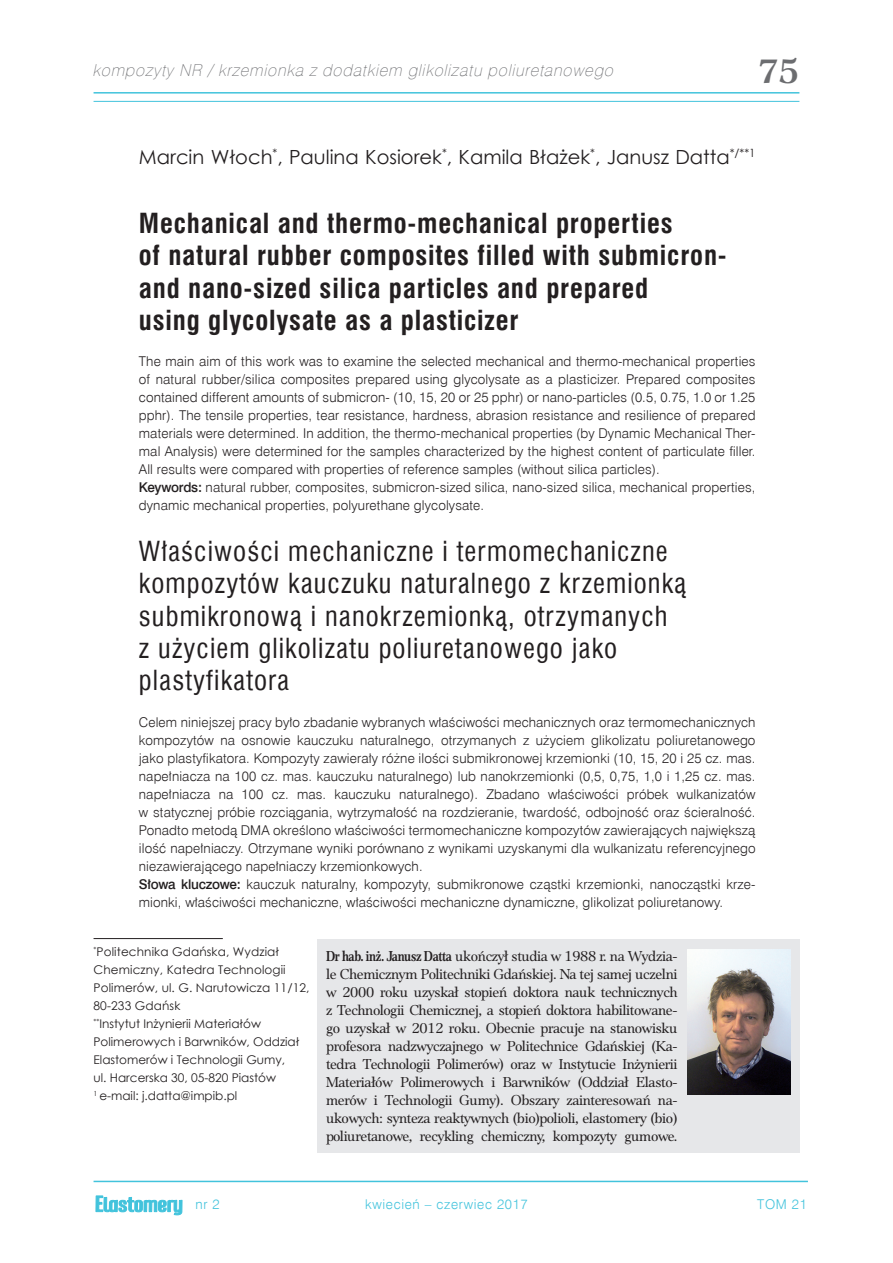
<style>
.page{position:relative;width:893px;height:1263px;background:#fff}
.page>*{position:absolute;margin:0;border:0;box-sizing:border-box;transform-origin:0 0}
.t1{font:700 36px "Platea EFN";color:#6c6d70}
.t2{font:27px/32.4px "Swis 721 Cn EU";letter-spacing:.04em;color:#231f20}
.t3{font:700 27px/32.4px "Swis 721 Cn EU";letter-spacing:.03em;color:#231f20}
.t4{font:19.5px "Century Gothic";color:#231f20}
.t5{font:italic 16.5px "Swis 721 Th EU";color:#6c6d70}
.t6{font:15px/18px "Platea EFN";letter-spacing:-.02em;color:#231f20;text-align:justify}
.t7{font:13.5px/18px "Swis 721 Lt EU";letter-spacing:.01em;color:#231f20}
.t8{font:13.5px "Swis 721 Lt EU";letter-spacing:.05em;color:#42c3dc}
.t9{font:12px/18px "Century Gothic";color:#231f20}
.s1{font-family:"Swis 721 Md EU"}
.s2{font-family:"Platea Cnd EFN";font-weight:700}
</style>
<div class="page">
<hr style="left:94px;top:92px;width:705px;height:2px;background:#42c3dc">
<hr style="left:94px;top:101px;width:705px;height:1px;background:#42c3dc">
<svg style="left:95px;top:1195px;width:88px;height:21px"></svg>
<hr style="left:94px;top:1181px;width:714px;height:1px;background:#42c3dc">
<hr style="left:94px;top:938px;width:129px;height:1px;background:#231f20">
<div style="left:317px;top:939px;width:482px;height:213px;background:#e6e7e9"></div>
<img style="left:687px;top:950px;width:103px;height:145px">
<p class="t5" style="left:92px;top:60px;width:526px">kompozyty NR / krzemionka z dodatkiem glikolizatu poliuretanowego</p>
<h1 class="t1" style="left:758px;top:50px;width:43px">75</h1>
<h3 class="t4" style="left:139px;top:143px;width:618px">Marcin Włoch<sup>*</sup>, Paulina Kosiorek<sup>*</sup>, Kamila Błażek<sup>*</sup>, Janusz Datta<sup>*/**1</sup></h3>
<h2 class="t3" style="left:139px;top:208px;width:589px">Mechanical and thermo-mechanical properties<br>of natural rubber composites filled with submicron&shy;and nano-sized silica particles and prepared<br>using glycolysate as a plasticizer</h2>
<p class="t7" style="left:139px;top:353px;width:618px">The main aim of this work was to examine the selected mechanical and thermo-mechanical properties of natural rubber/silica composites prepared using glycolysate as a plasticizer. Prepared composites contained different amounts of submicron- (10, 15, 20 or 25 pphr) or nano-particles (0.5, 0.75, 1.0 or 1.25 pphr). The tensile properties, tear resistance, hardness, abrasion resistance and resilience of prepared materials were determined. In addition, the thermo-mechanical properties (by Dynamic Mechanical Ther&shy;mal Analysis) were determined for the samples characterized by the highest content of particulate filler.<br>All results were compared with properties of reference samples (without silica particles).<br><span class="s1">Keywords:</span> natural rubber, composites, submicron-sized silica, nano-sized silica, mechanical properties, dynamic mechanical properties, polyurethane glycolysate.</p>
<h2 class="t2" style="left:139px;top:535px;width:549px">Właściwości mechaniczne i termomechaniczne kompozytów kauczuku naturalnego z krzemionką submikronową i nanokrzemionką, otrzymanych<br>z użyciem glikolizatu poliuretanowego jako plastyfikatora</h2>
<p class="t7" style="left:139px;top:713px;width:618px">Celem niniejszej pracy było zbadanie wybranych właściwości mechanicznych oraz termomechanicznych kompozytów na osnowie kauczuku naturalnego, otrzymanych z użyciem glikolizatu poliuretanowego jako plastyfikatora. Kompozyty zawierały różne ilości submikronowej krzemionki (10, 15, 20 i 25 cz. mas. napełniacza na 100 cz. mas. kauczuku naturalnego) lub nanokrzemionki (0,5, 0,75, 1,0 i 1,25 cz. mas. napełniacza na 100 cz. mas. kauczuku naturalnego). Zbadano właściwości próbek wulkanizatów w statycznej próbie rozciągania, wytrzymałość na rozdzieranie, twardość, odbojność oraz ścieralność.<br>Ponadto metodą DMA określono właściwości termomechaniczne kompozytów zawierających największą ilość napełniaczy. Otrzymane wyniki porównano z wynikami uzyskanymi dla wulkanizatu referencyjnego niezawierającego napełniaczy krzemionkowych.<br><span class="s1">Słowa kluczowe:</span> kauczuk naturalny, kompozyty, submikronowe cząstki krzemionki, nanocząstki krze&shy;mionki, właściwości mechaniczne, właściwości mechaniczne dynamiczne, glikolizat poliuretanowy.</p>
<p class="t9" style="left:94px;top:943px;width:218px"><sup>*</sup>Politechnika Gdańska, Wydział<br>Chemiczny, Katedra Technologii<br>Polimerów, ul. G. Narutowicza 11/12,<br>80-233 Gdańsk<br><sup>**</sup>Instytut Inżynierii Materiałów<br>Polimerowych i Barwników, Oddział<br>Elastomerów i Technologii Gumy,<br>ul. Harcerska 30, 05-820 Piastów<br><sup>1</sup> e-mail: j.datta@impib.pl</p>
<p class="t6" style="left:326px;top:947px;width:353px"><span class="s2">Dr hab. inż. Janusz Datta</span> ukończył studia w 1988 r. na Wydzia&shy;le Chemicznym Politechniki Gdańskiej. Na tej samej uczelni w 2000 roku uzyskał stopień doktora nauk technicznych z Technologii Chemicznej, a stopień doktora habilitowane&shy;go uzyskał w 2012 roku. Obecnie pracuje na stanowisku profesora nadzwyczajnego w Politechnice Gdańskiej (Ka&shy;tedra Technologii Polimerów) oraz w Instytucie Inżynierii Materiałów Polimerowych i Barwników (Oddział Elasto&shy;merów i Technologii Gumy). Obszary zainteresowań na&shy;ukowych: synteza reaktywnych (bio)polioli, elastomery (bio) poliuretanowe, recykling chemiczny, kompozyty gumowe.</p>
<p class="t8" style="left:195px;top:1196px;width:26px">nr 2</p>
<p class="t8" style="left:365px;top:1196px;width:164px">kwiecień – czerwiec 2017</p>
<p class="t8" style="left:757px;top:1196px;width:51px">TOM 21</p>
</div>
